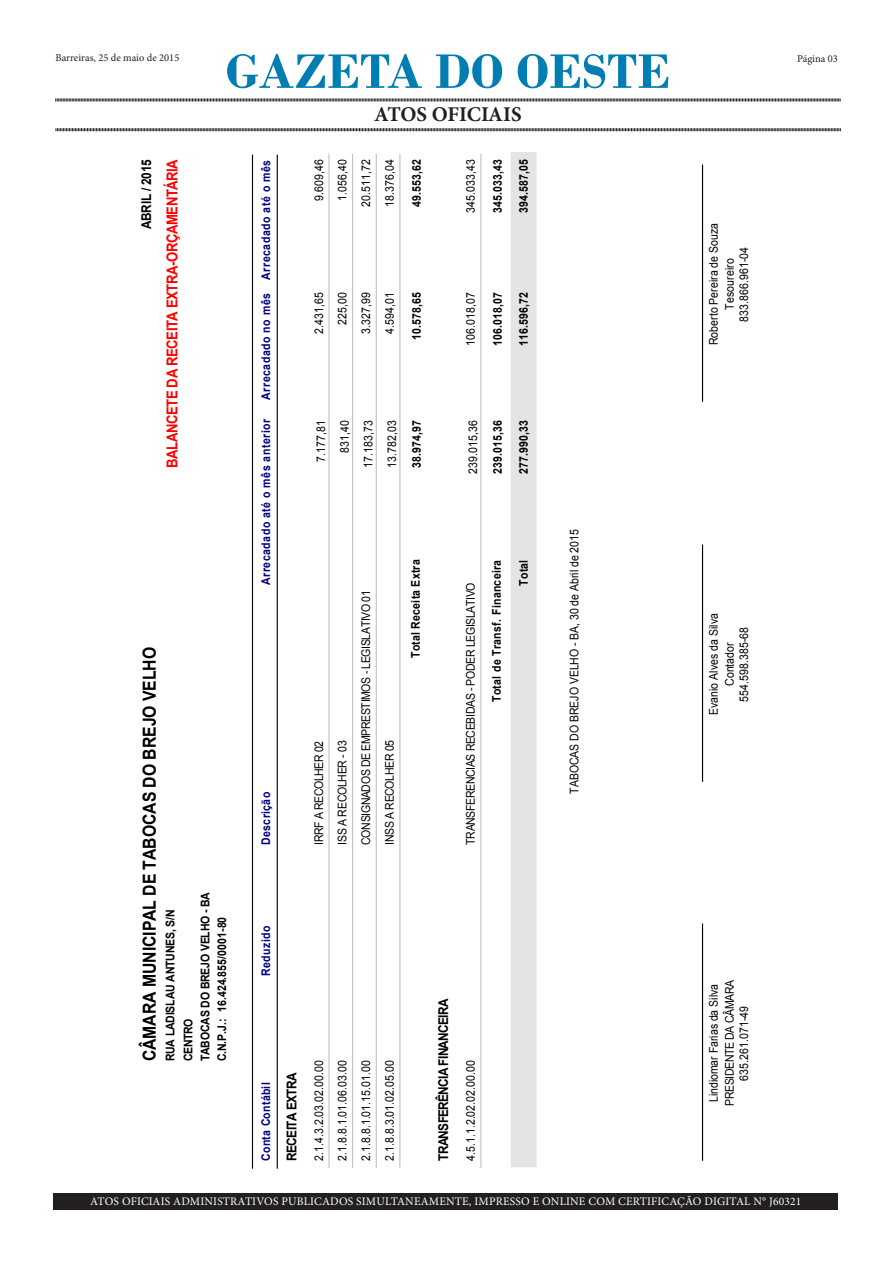
<style>
.page{position:relative;width:893px;height:1263px;background:#fff}
.page>*{position:absolute;margin:0;border:0;box-sizing:border-box;transform-origin:0 0}
.t1{font:700 51px "Bodoni";color:#007eb4}
.t2{font:700 21px "Minion Pro";letter-spacing:-.005em;color:#231f20}
.t3{font:700 18px "Arial";color:#000;scale:.88 1}
.t4{font:700 15px "Arial";letter-spacing:-.035em;color:#f00;scale:.88 1}
.t5{font:700 13.5px "Arial";letter-spacing:-.055em;color:#000;scale:.88 1}
.t6{font:700 13.5px "Arial";letter-spacing:-.015em;color:#000;scale:.88 1}
.t7{font:12px/15.8px "Arial";color:#000;text-align:center;scale:.88 1}
.t8{font:700 12px "Arial";letter-spacing:.005em;color:#000;scale:.88 1}
.t9{font:12px "Arial";letter-spacing:-.035em;color:#000;scale:.88 1}
.t10{font:700 12px "Arial";letter-spacing:.045em;color:#000080;scale:.88 1}
.t11{font:700 12px/18px "Arial";letter-spacing:-.015em;color:#000;scale:.88 1}
.t12{font:700 12px "Arial";letter-spacing:.03em;color:#000;scale:.88 1}
.t13{font:12px "Arial";letter-spacing:-.025em;color:#000;scale:.88 1}
.t14{font:12px "Arial";letter-spacing:-.03em;color:#000;scale:.88 1}
.t15{font:11.55px "Minion Pro";letter-spacing:.015em;color:#fff}
.t16{font:10.5px "Minion Pro";color:#231f20}
</style>
<div class="page">
<svg style="left:55px;top:98px;width:786px;height:4px;background:#908e8e"></svg>
<svg style="left:55px;top:128px;width:786px;height:4px;background:#908e8e"></svg>
<div style="left:53px;top:1194px;width:785px;height:16px;background:#231f20"></div>
<hr style="left:252px;top:155px;width:1px;height:1014px;background:#000">
<hr style="left:277px;top:155px;width:1px;height:1014px;background:#000">
<hr style="left:328px;top:154px;width:2px;height:1014px;background:#c0c0c0">
<hr style="left:352px;top:154px;width:1px;height:1014px;background:#c0c0c0">
<hr style="left:376px;top:154px;width:1px;height:1014px;background:#c0c0c0">
<hr style="left:399px;top:154px;width:1px;height:1014px;background:#c0c0c0">
<hr style="left:480px;top:154px;width:1px;height:1014px;background:#c0c0c0">
<div style="left:511px;top:153px;width:25px;height:1014px;background:#e4e4e4"></div>
<div style="left:511px;top:152px;width:26px;height:1015px;border:1px solid #e4e4e4"></div>
<hr style="left:702px;top:923px;width:1px;height:238px;background:#000">
<hr style="left:702px;top:544px;width:1px;height:238px;background:#000">
<hr style="left:702px;top:164px;width:1px;height:238px;background:#000">
<p class="t16" style="left:55px;top:51px;width:125px">Barreiras, 25 de maio de 2015</p>
<p class="t16" style="left:797px;top:52px;width:42px">Página 03</p>
<p class="t1" style="left:226px;top:41px;width:446px">GAZETA DO OESTE</p>
<p class="t2" style="left:374px;top:100px;width:149px">ATOS OFICIAIS</p>
<p class="t6" style="left:137px;top:229px;width:81px;rotate:-90deg">ABRIL / 2015</p>
<p class="t4" style="left:162px;top:468px;width:352px;rotate:-90deg">BALANCETE DA RECEITA EXTRA-ORÇAMENTÁRIA</p>
<p class="t3" style="left:137px;top:1061px;width:472px;rotate:-90deg">CÂMARA MUNICIPAL DE TABOCAS DO BREJO VELHO</p>
<p class="t11" style="left:162px;top:1061px;width:174px;rotate:-90deg">RUA LADISLAU ANTUNES, S/N<br>CENTRO</p>
<p class="t11" style="left:197px;top:1061px;width:194px;line-height:16.8px;rotate:-90deg">TABOCAS DO BREJO VELHO - BA<br>C.N.P.J.: 16.424.855/0001-80</p>
<p class="t10" style="left:258px;top:400px;width:274px;rotate:-90deg">Arrecadado no mês Arrecadado até o mês</p>
<p class="t10" style="left:258px;top:585px;width:190px;rotate:-90deg">Arrecadado até o mês anterior</p>
<p class="t10" style="left:258px;top:845px;width:61px;rotate:-90deg">Descrição</p>
<p class="t7" style="left:311px;top:201px;width:48px;rotate:-90deg">9.609,46</p>
<p class="t7" style="left:335px;top:201px;width:48px;rotate:-90deg">1.056,40</p>
<p class="t7" style="left:358px;top:207px;width:55px;rotate:-90deg">20.511,72</p>
<p class="t7" style="left:382px;top:207px;width:55px;rotate:-90deg">18.376,04</p>
<p class="t8" style="left:409px;top:207px;width:55px;rotate:-90deg">49.553,62</p>
<p class="t7" style="left:311px;top:334px;width:48px;rotate:-90deg">2.431,65</p>
<p class="t7" style="left:335px;top:325px;width:38px;rotate:-90deg">225,00</p>
<p class="t7" style="left:358px;top:334px;width:48px;rotate:-90deg">3.327,99</p>
<p class="t7" style="left:382px;top:334px;width:48px;rotate:-90deg">4.594,01</p>
<p class="t8" style="left:409px;top:340px;width:55px;rotate:-90deg">10.578,65</p>
<p class="t7" style="left:313px;top:462px;width:48px;rotate:-90deg">7.177,81</p>
<p class="t7" style="left:337px;top:453px;width:38px;rotate:-90deg">831,40</p>
<p class="t7" style="left:361px;top:468px;width:55px;rotate:-90deg">17.183,73</p>
<p class="t7" style="left:384px;top:468px;width:55px;rotate:-90deg">13.782,03</p>
<p class="t8" style="left:409px;top:468px;width:55px;rotate:-90deg">38.974,97</p>
<p class="t9" style="left:311px;top:845px;width:119px;rotate:-90deg">IRRF A RECOLHER 02</p>
<p class="t13" style="left:335px;top:845px;width:120px;rotate:-90deg">ISS A RECOLHER - 03</p>
<p class="t9" style="left:358px;top:845px;width:291px;rotate:-90deg">CONSIGNADOS DE EMPRESTIMOS - LEGISLATIVO 01</p>
<p class="t14" style="left:382px;top:845px;width:120px;rotate:-90deg">INSS A RECOLHER 05</p>
<p class="t8" style="left:408px;top:658px;width:113px;rotate:-90deg">Total Receita Extra</p>
<p class="t7" style="left:463px;top:213px;width:62px;rotate:-90deg">345.033,43</p>
<p class="t8" style="left:490px;top:213px;width:62px;rotate:-90deg">345.033,43</p>
<p class="t8" style="left:516px;top:213px;width:62px;rotate:-90deg">394.587,05</p>
<p class="t7" style="left:463px;top:346px;width:62px;rotate:-90deg">106.018,07</p>
<p class="t8" style="left:490px;top:346px;width:62px;rotate:-90deg">106.018,07</p>
<p class="t8" style="left:516px;top:346px;width:62px;rotate:-90deg">116.596,72</p>
<p class="t7" style="left:465px;top:474px;width:62px;rotate:-90deg">239.015,36</p>
<p class="t8" style="left:490px;top:474px;width:62px;rotate:-90deg">239.015,36</p>
<p class="t8" style="left:516px;top:474px;width:62px;rotate:-90deg">277.990,33</p>
<p class="t9" style="left:463px;top:845px;width:299px;rotate:-90deg">TRANSFERENCIAS RECEBIDAS - PODER LEGISLATIVO</p>
<p class="t12" style="left:489px;top:702px;width:163px;rotate:-90deg">Total de Transf. Financeira</p>
<p class="t8" style="left:516px;top:586px;width:31px;rotate:-90deg">Total</p>
<p class="t10" style="left:258px;top:976px;width:58px;rotate:-90deg">Reduzido</p>
<p class="t10" style="left:258px;top:1161px;width:91px;rotate:-90deg">Conta Contábil</p>
<p class="t5" style="left:283px;top:1161px;width:102px;rotate:-90deg">RECEITA EXTRA</p>
<p class="t7" style="left:311px;top:1161px;width:115px;rotate:-90deg">2.1.4.3.2.03.02.00.00</p>
<p class="t7" style="left:335px;top:1161px;width:115px;rotate:-90deg">2.1.8.8.1.01.06.03.00</p>
<p class="t7" style="left:358px;top:1161px;width:115px;rotate:-90deg">2.1.8.8.1.01.15.01.00</p>
<p class="t7" style="left:382px;top:1161px;width:115px;rotate:-90deg">2.1.8.8.3.01.02.05.00</p>
<p class="t5" style="left:434px;top:1161px;width:186px;rotate:-90deg">TRANSFERÊNCIA FINANCEIRA</p>
<p class="t7" style="left:463px;top:1161px;width:115px;rotate:-90deg">4.5.1.1.2.02.02.00.00</p>
<p class="t7" style="left:566px;top:793px;width:302px;rotate:-90deg">TABOCAS DO BREJO VELHO - BA, 30 de Abril de 2015</p>
<p class="t7" style="left:706px;top:345px;width:140px;rotate:-90deg">Roberto Pereira de Souza<br>Tesoureiro</p>
<p class="t7" style="left:736px;top:321px;width:86px;rotate:-90deg">833.866.961-04</p>
<p class="t7" style="left:706px;top:715px;width:118px;rotate:-90deg">Evanio Alves da Silva<br>Contador</p>
<p class="t7" style="left:736px;top:701px;width:86px;rotate:-90deg">554.598.385-68</p>
<p class="t7" style="left:706px;top:1106px;width:144px;text-align:left;rotate:-90deg">Lindiomar Farias da Silva<br>PRESIDENTE DA CÂMARA</p>
<p class="t7" style="left:736px;top:1080px;width:86px;rotate:-90deg">635.261.071-49</p>
<p class="t15" style="left:90px;top:1193px;width:713px">ATOS OFICIAIS ADMINISTRATIVOS PUBLICADOS SIMULTANEAMENTE, IMPRESSO E ONLINE COM CERTIFICAÇÃO DIGITAL N° J60321</p>
</div>
